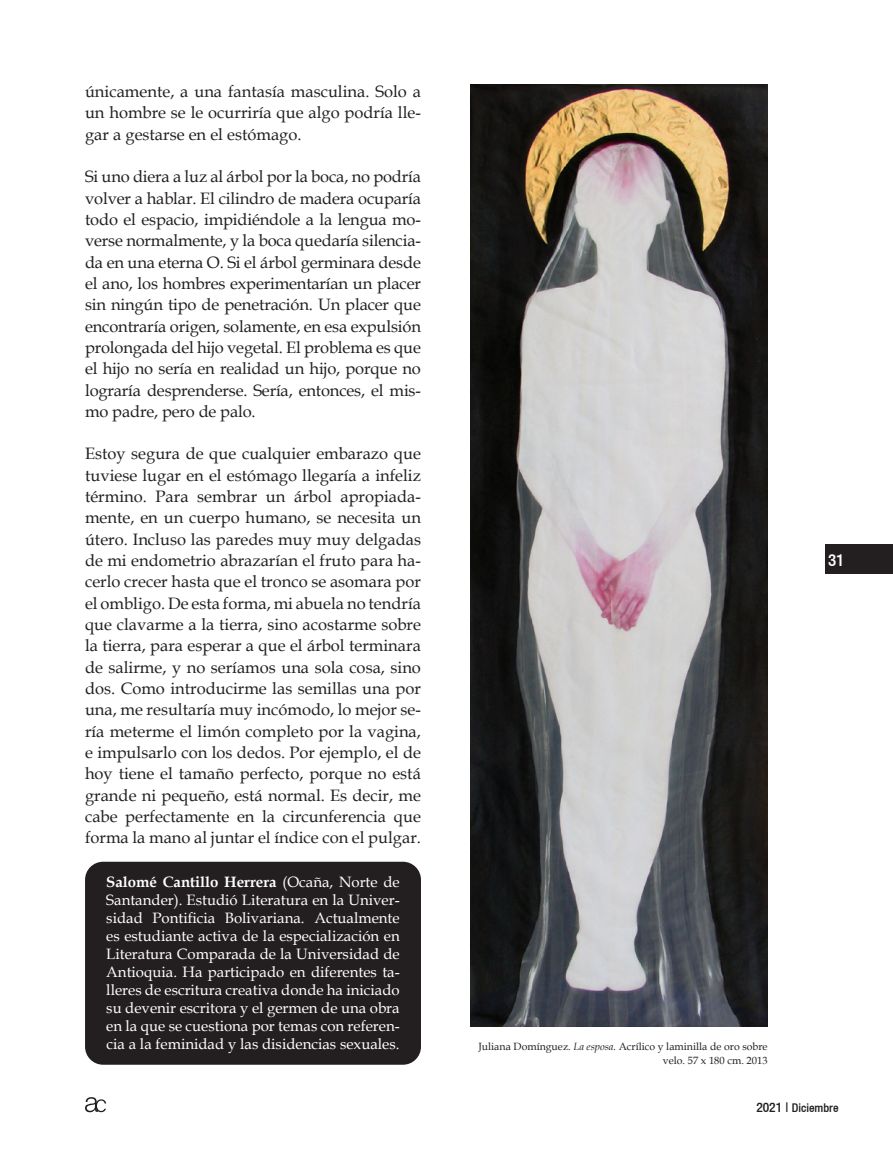
<style>
.page{position:relative;width:893px;height:1149px;background:#fff}
.page>*{position:absolute;margin:0;border:0;box-sizing:border-box;transform-origin:0 0}
.t1{font:500 condensed 16.95px "Helvetica 67";color:#fff}
.t2{font:16.5px/21.3px "Book Antiqua";color:#231f20;text-align:justify}
.t3{font:15px/18px "Book Antiqua";color:#fff;text-align:justify}
.t4{font:500 condensed 12px "Helvetica 67";color:#231f20}
.t5{font:10.5px/13.5px "Book Antiqua";color:#231f20;text-align:right}
.s1{font-weight:700}
.s2{font-style:italic}
.s3{font-size:13.5px}
</style>
<div class="page">
<div style="left:825px;top:544px;width:68px;height:29px;background:#231f20"></div>
<svg style="left:85px;top:1097px;width:21px;height:14px"></svg>
<div style="left:85px;top:861px;width:336px;height:203px;background:#231f20;border-radius:18px"></div>
<img style="left:471px;top:84px;width:297px;height:942px">
<p class="t2" style="left:85px;top:80px;width:337px">únicamente, a una fantasía masculina. Solo a un hombre se le ocurriría que algo podría lle&shy;gar a gestarse en el estómago.</p>
<p class="t2" style="left:85px;top:166px;width:337px">Si uno diera a luz al árbol por la boca, no podría volver a hablar. El cilindro de madera ocuparía todo el espacio, impidiéndole a la lengua mo&shy;verse normalmente, y la boca quedaría silencia&shy;da en una eterna O. Si el árbol germinara desde el ano, los hombres experimentarían un placer sin ningún tipo de penetración. Un placer que encontraría origen, solamente, en esa expulsión prolongada del hijo vegetal. El problema es que el hijo no sería en realidad un hijo, porque no lograría desprenderse. Sería, entonces, el mis&shy;mo padre, pero de palo.</p>
<p class="t2" style="left:85px;top:442px;width:337px">Estoy segura de que cualquier embarazo que tuviese lugar en el estómago llegaría a infeliz término. Para sembrar un árbol apropiada&shy;mente, en un cuerpo humano, se necesita un útero. Incluso las paredes muy muy delgadas de mi endometrio abrazarían el fruto para ha&shy;cerlo crecer hasta que el tronco se asomara por el ombligo. De esta forma, mi abuela no tendría que clavarme a la tierra, sino acostarme sobre la tierra, para esperar a que el árbol terminara de salirme, y no seríamos una sola cosa, sino dos. Como introducirme las semillas una por una, me resultaría muy incómodo, lo mejor se&shy;ría meterme el limón completo por la vagina, e impulsarlo con los dedos. Por ejemplo, el de hoy tiene el tamaño perfecto, porque no está grande ni pequeño, está normal. Es decir, me cabe perfectamente en la circunferencia que forma la mano al juntar el índice con el pulgar.</p>
<p class="t3" style="left:106px;top:872px;width:295px"><span class="s1">Salomé Cantillo Herrera</span> (Ocaña, Norte de Santander). Estudió Literatura en la Univer&shy;sidad Pontificia Bolivariana. Actualmente es estudiante activa de la especialización en Literatura Comparada de la Universidad de Antioquia. Ha participado en diferentes ta&shy;lleres de escritura creativa donde ha iniciado su devenir escritora y el germen de una obra en la que se cuestiona por temas con referen&shy;cia a la feminidad y las disidencias sexuales.</p>
<p class="t1" style="left:828px;top:549px;width:18px">31</p>
<p class="t5" style="left:478px;top:1039px;width:291px">Juliana Domínguez. <span class="s2">La esposa.</span> Acrílico y laminilla de oro sobre velo. 57 x 180 cm. 2013</p>
<p class="t4" style="left:756px;top:1100px;width:84px"><span class="s3">2021 |</span> Diciembre</p>
</div>
